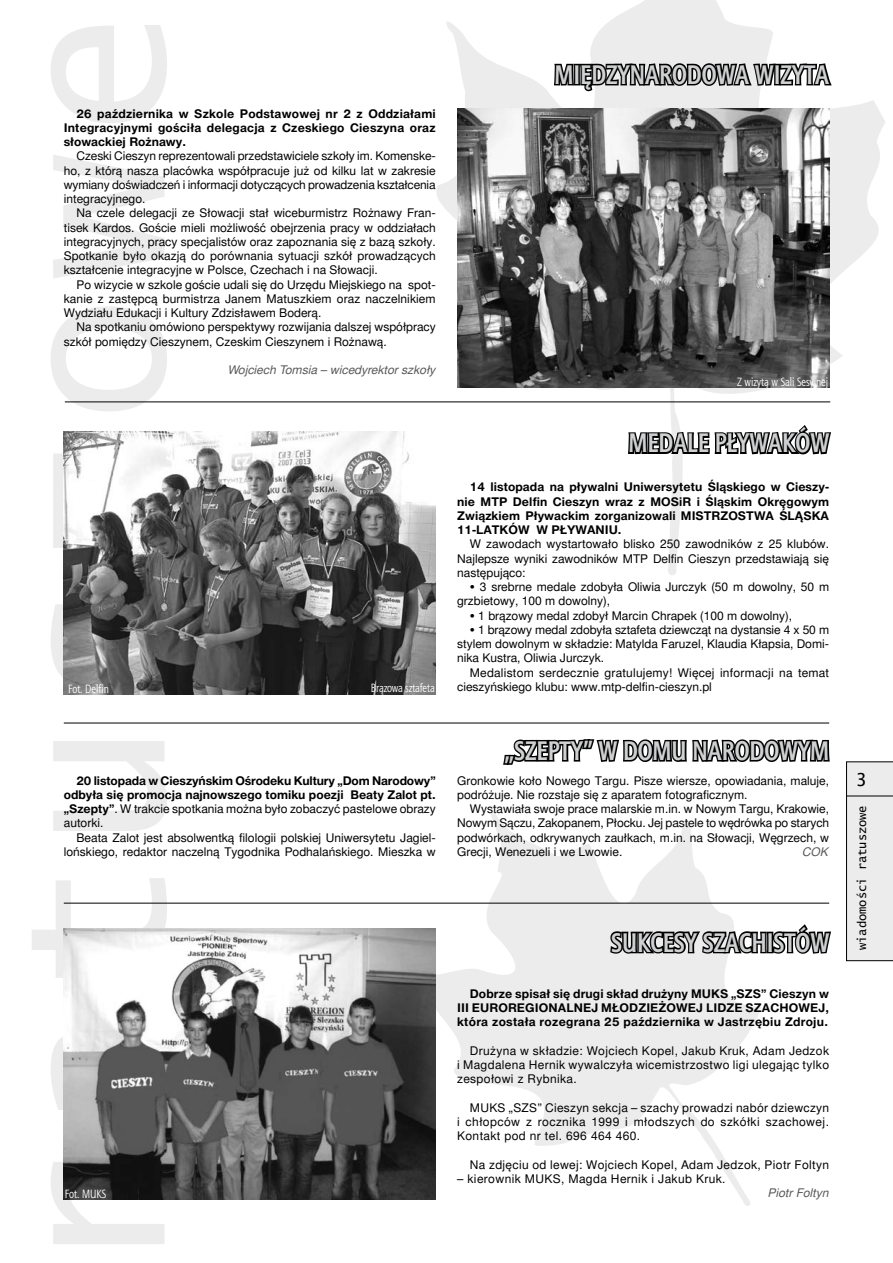
<style>
.page{position:relative;width:893px;height:1263px;background:#fff}
.page>*{position:absolute;margin:0;border:0;box-sizing:border-box;transform-origin:0 0}
.t1{font:700 27px "Aerton Cnd TTEFN";color:#cfd0d1}
.t2{font:12px/14.2px "Switzer TTEFN";color:#000;text-align:justify}
.t3{font:700 12px/14.2px "Switzer TTEFN";letter-spacing:.005em;color:#000;text-align:justify}
.t4{font:12px "Switzer TTEFN";letter-spacing:.03em;color:#000}
.t5{font:12px "Aerton Cnd TTEFN";color:#fff}
.t6{font:italic 12px "Switzer TTEFN";color:#58585a}
.t7{font:12px "Lucida Console";color:#000}
.s1{font-weight:400}
</style>
<div class="page">
<div style="left:846px;top:761px;width:47px;height:200px;background:#ececed"></div>
<hr style="left:847px;top:796px;width:46px;height:1px;background:#000">
<svg style="left:420px;top:0;width:465px;height:575px"></svg>
<svg style="left:384px;top:812px;width:366px;height:394px"></svg>
<svg style="left:502px;top:722px;width:328px;height:127px"></svg>
<img style="left:64px;top:432px;width:372px;height:262px">
<svg style="left:617px;top:403px;width:216px;height:79px"></svg>
<img style="left:457px;top:109px;width:372px;height:279px">
<svg style="left:549px;top:35px;width:285px;height:138px"></svg>
<img style="left:64px;top:928px;width:372px;height:271px">
<hr style="left:64px;top:903px;width:765px;height:1px;background:#000">
<svg style="left:608px;top:902px;width:223px;height:136px"></svg>
<hr style="left:64px;top:723px;width:765px;height:1px;background:#000">
<hr style="left:65px;top:402px;width:765px;height:1px;background:#000">
<p class="t3" style="left:64px;top:106px;width:373px;text-indent:13px">26 października w Szkole Podstawowej nr 2 z Oddziałami Integracyjnymi gościła delegacja z Czeskiego Cieszyna oraz słowackiej Rożnawy.</p>
<p class="t2" style="left:64px;top:149px;width:374px;text-indent:13px">Czeski Cieszyn reprezentowali przedstawiciele szkoły im. Komenske&shy;ho, z którą nasza placówka współpracuje już od kilku lat w zakresie wymiany doświadczeń i informacji dotyczących prowadzenia kształcenia integracyjnego.</p>
<p class="t2" style="left:64px;top:206px;width:374px;text-indent:13px">Na czele delegacji ze Słowacji stał wiceburmistrz Rożnawy Fran&shy;tisek Kardos. Goście mieli możliwość obejrzenia pracy w oddziałach integracyjnych, pracy specjalistów oraz zapoznania się z bazą szkoły.<br>Spotkanie było okazją do porównania sytuacji szkół prowadzących kształcenie integracyjne w Polsce, Czechach i na Słowacji.</p>
<p class="t2" style="left:64px;top:277px;width:374px;text-indent:13px">Po wizycie w szkole goście udali się do Urzędu Miejskiego na spot&shy;kanie z zastępcą burmistrza Janem Matuszkiem oraz naczelnikiem Wydziału Edukacji i Kultury Zdzisławem Boderą.</p>
<p class="t2" style="left:64px;top:320px;width:374px;text-indent:13px">Na spotkaniu omówiono perspektywy rozwijania dalszej współpracy szkół pomiędzy Cieszynem, Czeskim Cieszynem i Rożnawą.</p>
<p class="t6" style="left:228px;top:363px;width:209px">Wojciech Tomsia – wicedyrektor szkoły</p>
<p class="t5" style="left:68px;top:682px;width:42px">Fot. Delfin</p>
<p class="t5" style="left:371px;top:681px;width:65px">Brązowa sztafeta</p>
<p class="t3" style="left:64px;top:773px;width:374px;text-indent:13px">20 listopada w Cieszyńskim Ośrodeku Kultury „Dom Narodowy” odbyła się promocja najnowszego tomiku poezji Beaty Zalot pt. „Szepty”<span class="s1">. W trakcie spotkania można było zobaczyć pastelowe obrazy autorki.</span></p>
<p class="t2" style="left:64px;top:831px;width:374px;text-align:right">Beata Zalot jest absolwentką filologii polskiej Uniwersytetu Jagiel&shy;lońskiego, redaktor naczelną Tygodnika Podhalańskiego. Mieszka w</p>
<h1 class="t1" style="left:554px;top:58px;width:276px">MIĘDZYNARODOWA WIZYTA</h1>
<p class="t5" style="left:737px;top:375px;width:93px">Z wizytą w Sali Sesyjnej</p>
<h1 class="t1" style="left:628px;top:427px;width:202px">MEDALE PŁYWAKÓW</h1>
<p class="t3" style="left:457px;top:480px;width:374px;text-indent:13px">14 listopada na pływalni Uniwersytetu Śląskiego w Cieszy&shy;nie MTP Delfin Cieszyn wraz z MOSiR i Śląskim Okręgowym Związkiem Pływackim zorganizowali MISTRZOSTWA ŚLĄSKA 11-LATKÓW W PŁYWANIU.</p>
<p class="t2" style="left:457px;top:537px;width:374px;text-indent:13px">W zawodach wystartowało blisko 250 zawodników z 25 klubów.<br>Najlepsze wyniki zawodników MTP Delfin Cieszyn przedstawiają się następująco:</p>
<p class="t2" style="left:457px;top:580px;width:374px;text-indent:13px">• 3 srebrne medale zdobyła Oliwia Jurczyk (50 m dowolny, 50 m grzbietowy, 100 m dowolny),</p>
<p class="t2" style="left:470px;top:608px;width:324px">• 1 brązowy medal zdobył Marcin Chrapek (100 m dowolny),</p>
<p class="t2" style="left:457px;top:623px;width:374px;text-indent:13px">• 1 brązowy medal zdobyła sztafeta dziewcząt na dystansie 4 x 50 m stylem dowolnym w składzie: Matylda Faruzel, Klaudia Kłapsia, Domi&shy;nika Kustra, Oliwia Jurczyk.</p>
<p class="t2" style="left:457px;top:665px;width:374px;text-indent:13px">Medalistom serdecznie gratulujemy! Więcej informacji na temat cieszyńskiego klubu: www.mtp-delfin-cieszyn.pl</p>
<h1 class="t1" style="left:504px;top:734px;width:327px">„SZEPTY” W DOMU NARODOWYM</h1>
<p class="t2" style="left:457px;top:774px;width:374px">Gronkowie koło Nowego Targu. Pisze wiersze, opowiadania, maluje, podróżuje. Nie rozstaje się z aparatem fotograficznym.</p>
<p class="t2" style="left:457px;top:802px;width:374px;text-indent:13px">Wystawiała swoje prace malarskie m.in. w Nowym Targu, Krakowie, Nowym Sączu, Zakopanem, Płocku. Jej pastele to wędrówka po starych podwórkach, odkrywanych zaułkach, m.in. na Słowacji, Węgrzech, w Grecji, Wenezueli i we Lwowie.</p>
<p class="t6" style="left:802px;top:845px;width:27px">COK</p>
<p class="t5" style="left:65px;top:1187px;width:43px">Fot. MUKS</p>
<h1 class="t1" style="left:611px;top:926px;width:220px">SUKCESY SZACHISTÓW</h1>
<p class="t3" style="left:457px;top:986px;width:374px;text-indent:13px">Dobrze spisał się drugi skład drużyny MUKS „SZS” Cieszyn w III EUROREGIONALNEJ MŁODZIEŻOWEJ LIDZE SZACHOWEJ, która została rozegrana 25 października w Jastrzębiu Zdroju.</p>
<p class="t2" style="left:457px;top:1044px;width:374px;text-indent:13px">Drużyna w składzie: Wojciech Kopel, Jakub Kruk, Adam Jedzok i Magdalena Hernik wywalczyła wicemistrzostwo ligi ulegając tylko zespołowi z Rybnika.</p>
<p class="t2" style="left:457px;top:1101px;width:374px;text-indent:13px">MUKS „SZS” Cieszyn sekcja – szachy prowadzi nabór dziewczyn i chłopców z rocznika 1999 i młodszych do szkółki szachowej.<br>Kontakt pod nr tel. 696 464 460.</p>
<p class="t4" style="left:470px;top:1157px;width:361px">Na zdjęciu od lewej: Wojciech Kopel, Adam Jedzok, Piotr Foltyn</p>
<p class="t4" style="left:457px;top:1172px;width:270px">– kierownik MUKS, Magda Hernik i Jakub Kruk.</p>
<p class="t6" style="left:768px;top:1185px;width:62px">Piotr Foltyn</p>
<p class="t7" style="left:857px;top:950px;width:146px;rotate:-90deg">wiadomości ratuszowe</p>
</div>
